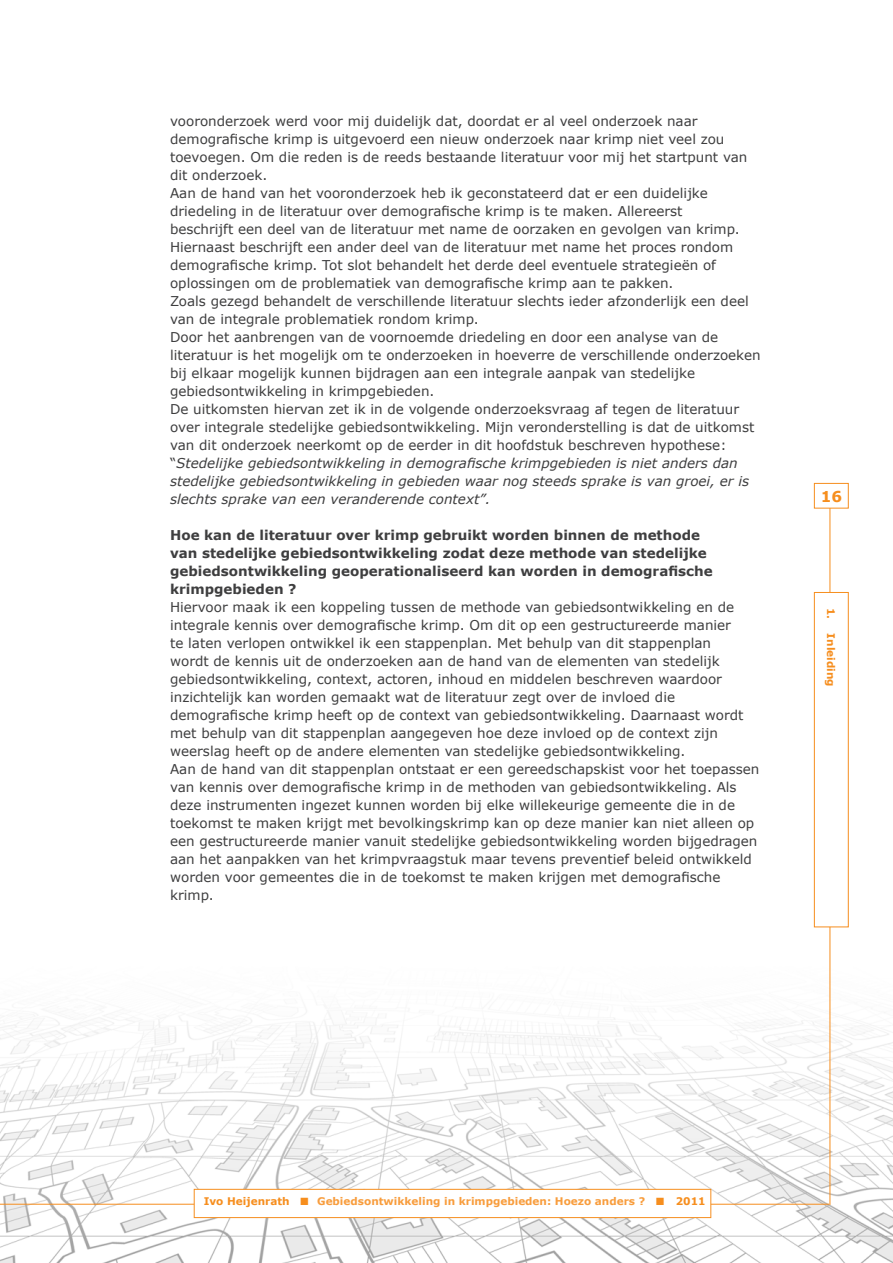
<style>
.page{position:relative;width:893px;height:1263px;background:#fff}
.page>*{position:absolute;margin:0;border:0;box-sizing:border-box;transform-origin:0 0}
.t1{font:700 15px "Verdana";color:#f68e1e}
._3__plattetekst{font:13.5px/18px "Verdana";color:#3e3e3f}
._3__plattetekst-2{font:700 13.5px/18px "Verdana";color:#3e3e3f}
.t2{font:700 10.5px "Verdana";color:#f89d3d}
.t3{font:700 10.5px "Verdana";color:#f68e1e}
.s1{font-style:italic}
.s2{color:#f68e1e}
</style>
<div class="page">
<img style="left:0;top:863px;width:893px;height:400px">
<hr style="left:0;top:1204px;width:829px;height:1px;background:#f68e1e">
<hr style="left:830px;top:494px;width:1px;height:711px;background:#f68e1e">
<div style="left:814px;top:483px;width:35px;height:25px;background:#fff;border:1px solid #f68e1e"></div>
<div style="left:814px;top:592px;width:35px;height:335px;background:#fff;border:1px solid #f68e1e"></div>
<div style="left:194px;top:1189px;width:517px;height:29px;background:#fff;border:1px solid #f68e1e"></div>
<p class="_3__plattetekst" style="left:170px;top:112px;width:592px">vooronderzoek werd voor mij duidelijk dat, doordat er al veel onderzoek naar demografische krimp is uitgevoerd een nieuw onderzoek naar krimp niet veel zou toevoegen. Om die reden is de reeds bestaande literatuur voor mij het startpunt van dit onderzoek.<br>Aan de hand van het vooronderzoek heb ik geconstateerd dat er een duidelijke driedeling in de literatuur over demografische krimp is te maken. Allereerst<br>beschrijft een deel van de literatuur met name de oorzaken en gevolgen van krimp.<br>Hiernaast beschrijft een ander deel van de literatuur met name het proces rondom demografische krimp. Tot slot behandelt het derde deel eventuele strategieën of oplossingen om de problematiek van demografische krimp aan te pakken.<br>Zoals gezegd behandelt de verschillende literatuur slechts ieder afzonderlijk een deel van de integrale problematiek rondom krimp.<br>Door het aanbrengen van de voornoemde driedeling en door een analyse van de literatuur is het mogelijk om te onderzoeken in hoeverre de verschillende onderzoeken bij elkaar mogelijk kunnen bijdragen aan een integrale aanpak van stedelijke gebiedsontwikkeling in krimpgebieden.<br>De uitkomsten hiervan zet ik in de volgende onderzoeksvraag af tegen de literatuur over integrale stedelijke gebiedsontwikkeling. Mijn veronderstelling is dat de uitkomst van dit onderzoek neerkomt op de eerder in dit hoofdstuk beschreven hypothese: “<span class="s1">Stedelijke gebiedsontwikkeling in demografische krimpgebieden is niet anders dan stedelijke gebiedsontwikkeling in gebieden waar nog steeds sprake is van groei, er is slechts sprake van een veranderende context”.</span></p>
<p class="_3__plattetekst-2" style="left:170px;top:526px;width:544px">Hoe kan de literatuur over krimp gebruikt worden binnen de methode van stedelijke gebiedsontwikkeling zodat deze methode van stedelijke gebiedsontwikkeling geoperationaliseerd kan worden in demografische krimpgebieden ?</p>
<p class="_3__plattetekst" style="left:170px;top:598px;width:575px">Hiervoor maak ik een koppeling tussen de methode van gebiedsontwikkeling en de integrale kennis over demografische krimp. Om dit op een gestructureerde manier te laten verlopen ontwikkel ik een stappenplan. Met behulp van dit stappenplan wordt de kennis uit de onderzoeken aan de hand van de elementen van stedelijk gebiedsontwikkeling, context, actoren, inhoud en middelen beschreven waardoor inzichtelijk kan worden gemaakt wat de literatuur zegt over de invloed die demografische krimp heeft op de context van gebiedsontwikkeling. Daarnaast wordt met behulp van dit stappenplan aangegeven hoe deze invloed op de context zijn weerslag heeft op de andere elementen van stedelijke gebiedsontwikkeling.</p>
<p class="_3__plattetekst" style="left:170px;top:760px;width:591px">Aan de hand van dit stappenplan ontstaat er een gereedschapskist voor het toepassen van kennis over demografische krimp in de methoden van gebiedsontwikkeling. Als deze instrumenten ingezet kunnen worden bij elke willekeurige gemeente die in de toekomst te maken krijgt met bevolkingskrimp kan op deze manier kan niet alleen op een gestructureerde manier vanuit stedelijke gebiedsontwikkeling worden bijgedragen aan het aanpakken van het krimpvraagstuk maar tevens preventief beleid ontwikkeld worden voor gemeentes die in de toekomst te maken krijgen met demografische krimp.</p>
<p class="t1" style="left:821px;top:486px;width:23px">16</p>
<p class="t3" style="left:838px;top:608px;width:80px;rotate:90deg">1. Inleiding</p>
<p class="t2" style="left:204px;top:1195px;width:503px"><span class="s2">Ivo Heijenrath</span> <span class="s2">■</span> Gebiedsontwikkeling in krimpgebieden: Hoezo anders ? <span class="s2">■ 2011</span></p>
</div>
